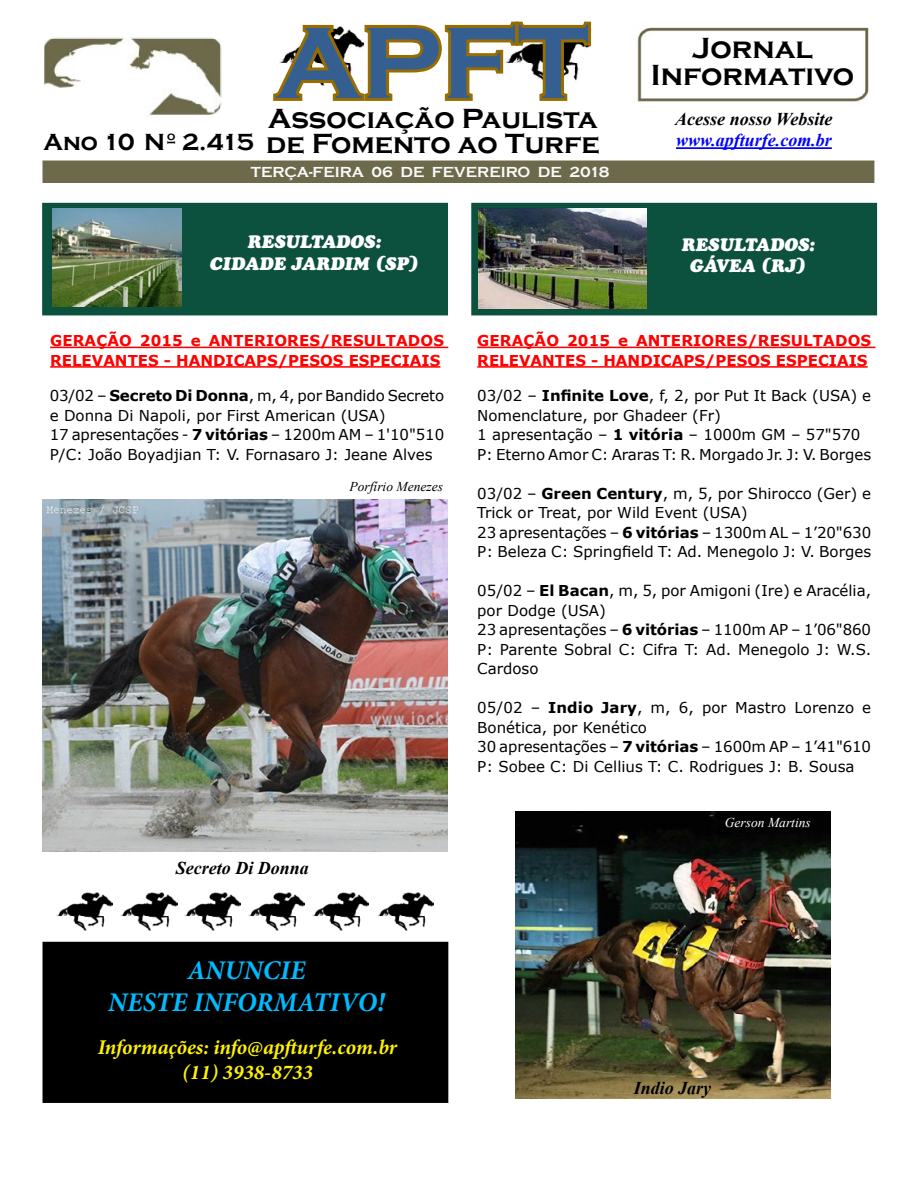
<style>
.page{position:relative;width:918px;height:1188px;background:#fff}
.page>*{position:absolute;margin:0;border:0;box-sizing:border-box;transform-origin:0 0}
.t1{font:700 105px "Copperplate Gothic";color:#365f91}
.t2{font:700 30px/27px "Copperplate Gothic";color:#000;text-align:center}
.t3{font:700 28.5px "Copperplate Gothic";color:#000}
.t4{font:italic 700 27px/32.4px "Minion Pro";color:#0bf;text-align:center}
.t5{font:700 24px "Copperplate Gothic";letter-spacing:-.04em;color:#000}
.t6{font:italic 700 21px/25.2px "Minion Pro";letter-spacing:-.005em;color:#fff200;text-align:center}
.t7{font:italic 18px/21.6px "Cooper Black Std";color:#fff;text-align:center}
.t8{font:italic 700 18px "Times New Roman";color:#000}
.t9{font:italic 700 18px "Times New Roman";color:#00f}
.t10{font:15px/19.5px "Verdana";color:#000}
.t11{font:700 15px/19.5px "Verdana";color:#f00}
.t12{font:700 15px "Copperplate Gothic";color:#fafafa}
.t13{font:italic 13.5px "Times New Roman";color:#000}
.t14{font:italic 13.5px "Times New Roman";color:#fff}
.s1{font-weight:700}
.s2{color:#fff}
</style>
<div class="page">
<svg style="left:273px;top:21px;width:319px;height:80px"></svg>
<img style="left:46px;top:40px;width:173px;height:76px">
<div style="left:43px;top:37px;width:179px;height:84px;border:2px solid #fff"></div>
<div style="left:43px;top:161px;width:831px;height:22px;background:#6c6a4a"></div>
<img style="left:637px;top:27px;width:232px;height:75px">
<hr style="left:676px;top:147px;width:156px;height:2px;background:#00f">
<div style="left:471px;top:203px;width:406px;height:112px;background:#0c503e"></div>
<img style="left:479px;top:209px;width:167px;height:100px">
<hr style="left:50px;top:347px;width:398px;height:1px;background:#f00">
<hr style="left:50px;top:366px;width:390px;height:2px;background:#f00">
<div style="left:42px;top:203px;width:406px;height:112px;background:#0c503e"></div>
<img style="left:52px;top:209px;width:129px;height:98px">
<hr style="left:477px;top:347px;width:398px;height:1px;background:#f00">
<hr style="left:477px;top:366px;width:391px;height:2px;background:#f00">
<div style="left:43px;top:943px;width:405px;height:159px;background:#000"></div>
<div style="left:43px;top:942px;width:405px;height:161px;border:2px solid #000"></div>
<img style="left:42px;top:499px;width:406px;height:353px">
<img style="left:515px;top:811px;width:315px;height:288px">
<img style="left:56px;top:892px;width:56px;height:39px">
<img style="left:121px;top:892px;width:56px;height:39px">
<img style="left:184px;top:892px;width:57px;height:39px">
<img style="left:248px;top:892px;width:56px;height:39px">
<img style="left:313px;top:892px;width:56px;height:39px">
<img style="left:377px;top:892px;width:57px;height:39px">
<h1 class="t1" style="left:276px;top:5px;width:314px">APFT</h1>
<h3 class="t3" style="left:266px;top:128px;width:335px">de Fomento ao Turfe</h3>
<p class="t12" style="left:251px;top:164px;width:360px">TERÇA-FEIRA 06 DE FEVEREIRO DE 2018</p>
<h3 class="t3" style="left:268px;top:103px;width:331px">Associação Paulista</h3>
<h3 class="t5" style="left:44px;top:129px;width:212px">Ano 10 Nº 2.415</h3>
<p class="t7" style="left:210px;top:231px;width:211px">RESULTADOS:<br>CIDADE JARDIM (SP)</p>
<h2 class="t2" style="left:651px;top:35px;width:205px">Jornal<br>Informativo</h2>
<p class="t8" style="left:675px;top:106px;width:159px">Acesse nosso Website</p>
<p class="t9" style="left:676px;top:128px;width:157px">www.apfturfe.com.br</p>
<p class="t7" style="left:681px;top:233px;width:135px">RESULTADOS:<br>GÁVEA (RJ)</p>
<p class="t11" style="left:50px;top:331px;width:395px">GERAÇÃO 2015 e ANTERIORES/RESULTADOS<br>RELEVANTES - HANDICAPS/PESOS ESPECIAIS</p>
<p class="t11" style="left:477px;top:331px;width:395px">GERAÇÃO 2015 e ANTERIORES/RESULTADOS<br>RELEVANTES - HANDICAPS/PESOS ESPECIAIS</p>
<p class="t10" style="left:50px;top:386px;width:396px">03/02 – <span class="s1">Secreto Di Donna</span>, m, 4, por Bandido Secreto e Donna Di Napoli, por First American (USA)<br>17 apresentações - <span class="s1">7 vitórias</span> – 1200m AM – 1'10"510<br>P/C: João Boyadjian T: V. Fornasaro J: Jeane Alves</p>
<p class="t10" style="left:477px;top:386px;width:395px">03/02 – <span class="s1">Infinite Love</span>, f, 2, por Put It Back (USA) e Nomenclature, por Ghadeer (Fr)<br>1 apresentação – <span class="s1">1 vitória</span> – 1000m GM – 57"570<br>P: Eterno Amor C: Araras T: R. Morgado Jr. J: V. Borges</p>
<p class="t10" style="left:477px;top:484px;width:395px">03/02 – <span class="s1">Green Century</span>, m, 5, por Shirocco (Ger) e Trick or Treat, por Wild Event (USA)<br>23 apresentações – <span class="s1">6 vitórias</span> – 1300m AL – 1’20"630<br>P: Beleza C: Springfield T: Ad. Menegolo J: V. Borges</p>
<p class="t10" style="left:477px;top:581px;width:395px">05/02 – <span class="s1">El Bacan</span>, m, 5, por Amigoni (Ire) e Aracélia, por Dodge (USA)<br>23 apresentações – <span class="s1">6 vitórias</span> – 1100m AP – 1’06"860<br>P: Parente Sobral C: Cifra T: Ad. Menegolo J: W.S.<br>Cardoso</p>
<p class="t10" style="left:477px;top:698px;width:395px">05/02 – <span class="s1">Indio Jary</span>, m, 6, por Mastro Lorenzo e Bonética, por Kenético<br>30 apresentações – <span class="s1">7 vitórias</span> – 1600m AP – 1’41"610<br>P: Sobee C: Di Cellius T: C. Rodrigues J: B. Sousa</p>
<p class="t13" style="left:350px;top:478px;width:95px">Porfírio Menezes</p>
<p class="t8" style="left:176px;top:855px;width:140px">Secreto Di Donna<span class="s2">)</span></p>
<h3 class="t4" style="left:108px;top:954px;width:278px">ANUNCIE<br>NESTE INFORMATIVO!</h3>
<h3 class="t6" style="left:98px;top:1034px;width:301px">Informações: info@apfturfe.com.br (11) 3938-8733</h3>
<p class="t14" style="left:725px;top:813px;width:87px">Gerson Martins</p>
<p class="t8" style="left:634px;top:1075px;width:79px">Indio Jary</p>
</div>
